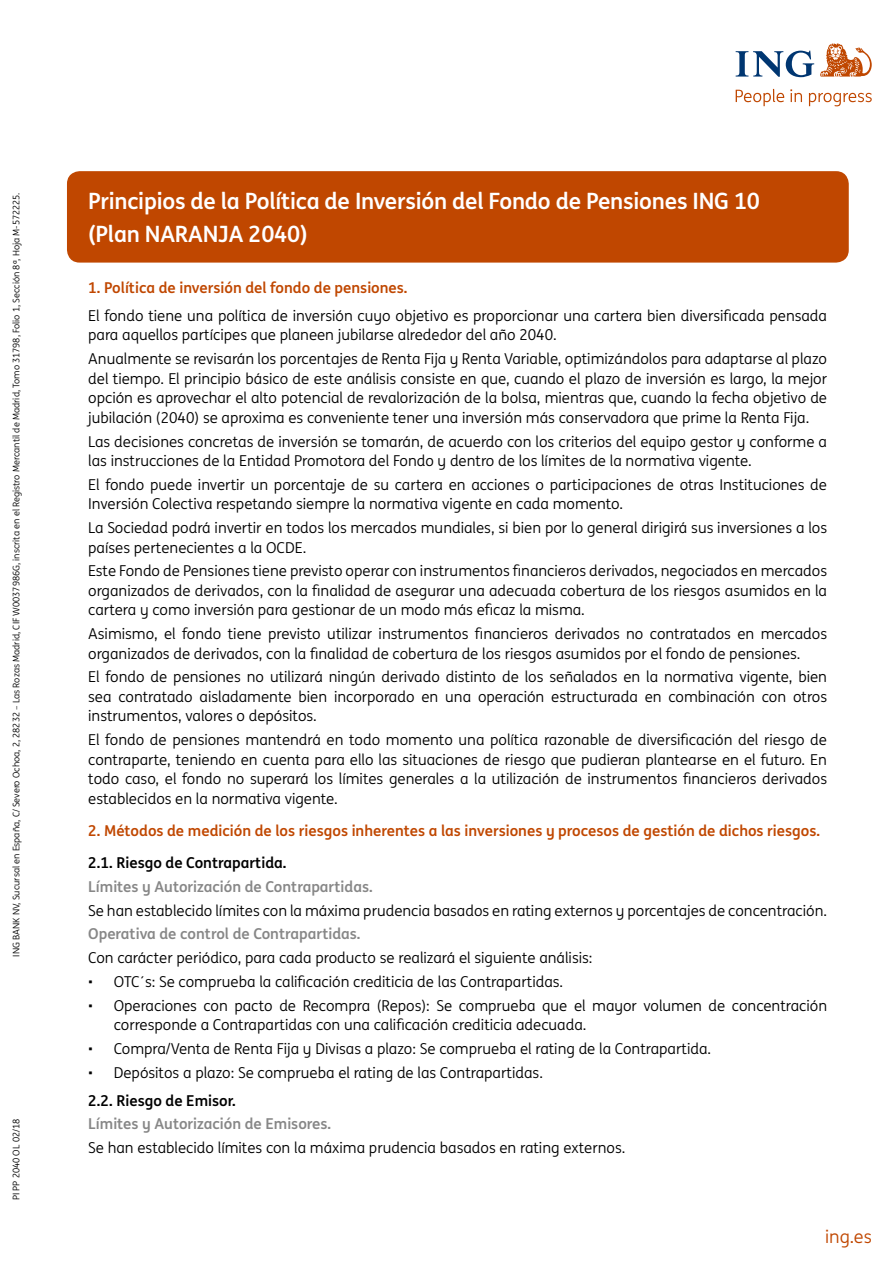
<style>
.page{position:relative;width:893px;height:1263px;background:#fff}
.page>*{position:absolute;margin:0;border:0;box-sizing:border-box;transform-origin:0 0}
.t1{font:700 22.5px/32.5px "ING Me";letter-spacing:-.01em;color:#fff}
.t2{font:18px "ING Me";color:#c04700}
.t3{font:15px/19.5px "ING Me";color:#000}
.t4{font:700 15px "ING Me";color:#c04700}
.t5{font:700 15px "ING Me";color:#878787}
.t6{font:700 15px "ING Me";color:#000}
.t7{font:9.15px "ING Me";color:#000}
</style>
<div class="page">
<svg style="left:736px;top:51px;width:78px;height:26px"></svg>
<svg style="left:820px;top:43px;width:52px;height:34px"></svg>
<svg style="left:736px;top:89px;width:48px;height:17px"></svg>
<svg style="left:790px;top:89px;width:12px;height:13px"></svg>
<svg style="left:809px;top:93px;width:63px;height:13px"></svg>
<div style="left:67px;top:171px;width:782px;height:92px;background:#c04700;border-radius:13px"></div>
<p class="t7" style="left:10px;top:956px;width:766px;rotate:-90deg">ING BANK NV, Sucursal en España, C/ Severo Ochoa, 2, 28232 – Las Rozas Madrid, CIF W0037986G, inscrita en el Registro Mercantil de Madrid, Tomo 31798, Folio 1, Sección 8ª, Hoja M-572225.</p>
<p class="t7" style="left:10px;top:1200px;width:83px;rotate:-90deg">PI PP 2040 OL 02/18</p>
<h1 class="t1" style="left:88px;top:183px;width:673px">Principios de la Política de Inversión del Fondo de Pensiones ING 10 (Plan NARANJA 2040)</h1>
<p class="t4" style="left:88px;top:275px;width:321px">1. Política de inversión del fondo de pensiones.</p>
<p class="t3" style="left:88px;top:305px;width:740px">El fondo tiene una política de inversión cuyo objetivo es proporcionar una cartera bien diversificada pensada para aquellos partícipes que planeen jubilarse alrededor del año 2040.</p>
<p class="t3" style="left:88px;top:348px;width:740px;text-align:justify">Anualmente se revisarán los porcentajes de Renta Fija y Renta Variable, optimizándolos para adaptarse al plazo del tiempo. El principio básico de este análisis consiste en que, cuando el plazo de inversión es largo, la mejor opción es aprovechar el alto potencial de revalorización de la bolsa, mientras que, cuando la fecha objetivo de jubilación (2040) se aproxima es conveniente tener una inversión más conservadora que prime la Renta Fija.</p>
<p class="t3" style="left:88px;top:431px;width:740px">Las decisiones concretas de inversión se tomarán, de acuerdo con los criterios del equipo gestor y conforme a las instrucciones de la Entidad Promotora del Fondo y dentro de los límites de la normativa vigente.</p>
<p class="t3" style="left:88px;top:474px;width:740px">El fondo puede invertir un porcentaje de su cartera en acciones o participaciones de otras Instituciones de<br>Inversión Colectiva respetando siempre la normativa vigente en cada momento.</p>
<p class="t3" style="left:88px;top:517px;width:740px">La Sociedad podrá invertir en todos los mercados mundiales, si bien por lo general dirigirá sus inversiones a los países pertenecientes a la OCDE.</p>
<p class="t3" style="left:88px;top:560px;width:740px;text-align:justify">Este Fondo de Pensiones tiene previsto operar con instrumentos financieros derivados, negociados en mercados organizados de derivados, con la finalidad de asegurar una adecuada cobertura de los riesgos asumidos en la cartera y como inversión para gestionar de un modo más eficaz la misma.</p>
<p class="t3" style="left:88px;top:623px;width:740px">Asimismo, el fondo tiene previsto utilizar instrumentos financieros derivados no contratados en mercados organizados de derivados, con la finalidad de cobertura de los riesgos asumidos por el fondo de pensiones.</p>
<p class="t3" style="left:88px;top:666px;width:740px;text-align:justify">El fondo de pensiones no utilizará ningún derivado distinto de los señalados en la normativa vigente, bien sea contratado aisladamente bien incorporado en una operación estructurada en combinación con otros instrumentos, valores o depósitos.</p>
<p class="t3" style="left:88px;top:729px;width:740px;text-align:justify">El fondo de pensiones mantendrá en todo momento una política razonable de diversificación del riesgo de contraparte, teniendo en cuenta para ello las situaciones de riesgo que pudieran plantearse en el futuro. En todo caso, el fondo no superará los límites generales a la utilización de instrumentos financieros derivados establecidos en la normativa vigente.</p>
<p class="t4" style="left:88px;top:818px;width:733px">2. Métodos de medición de los riesgos inherentes a las inversiones y procesos de gestión de dichos riesgos.</p>
<p class="t6" style="left:88px;top:851px;width:200px">2.1. Riesgo de Contrapartida.</p>
<p class="t5" style="left:88px;top:874px;width:286px">Límites y Autorización de Contrapartidas.</p>
<p class="t3" style="left:88px;top:900px;width:740px">Se han establecido límites con la máxima prudencia basados en rating externos y porcentajes de concentración.</p>
<p class="t5" style="left:88px;top:922px;width:274px">Operativa de control de Contrapartidas.</p>
<p class="t3" style="left:88px;top:947px;width:506px">Con carácter periódico, para cada producto se realizará el siguiente análisis:</p>
<p class="t3" style="left:88px;top:971px;width:476px">• OTC´s: Se comprueba la calificación crediticia de las Contrapartidas.</p>
<p class="t3" style="left:114px;top:995px;width:715px;text-indent:-26px">• Operaciones con pacto de Recompra (Repos): Se comprueba que el mayor volumen de concentración corresponde a Contrapartidas con una calificación crediticia adecuada.</p>
<p class="t3" style="left:88px;top:1038px;width:624px">• Compra/Venta de Renta Fija y Divisas a plazo: Se comprueba el rating de la Contrapartida.</p>
<p class="t3" style="left:88px;top:1062px;width:456px">• Depósitos a plazo: Se comprueba el rating de las Contrapartidas.</p>
<p class="t6" style="left:88px;top:1088px;width:149px">2.2. Riesgo de Emisor.</p>
<p class="t5" style="left:88px;top:1112px;width:244px">Límites y Autorización de Emisores.</p>
<p class="t3" style="left:88px;top:1137px;width:539px">Se han establecido límites con la máxima prudencia basados en rating externos.</p>
<p class="t2" style="left:825px;top:1223px;width:48px">ing.es</p>
</div>
